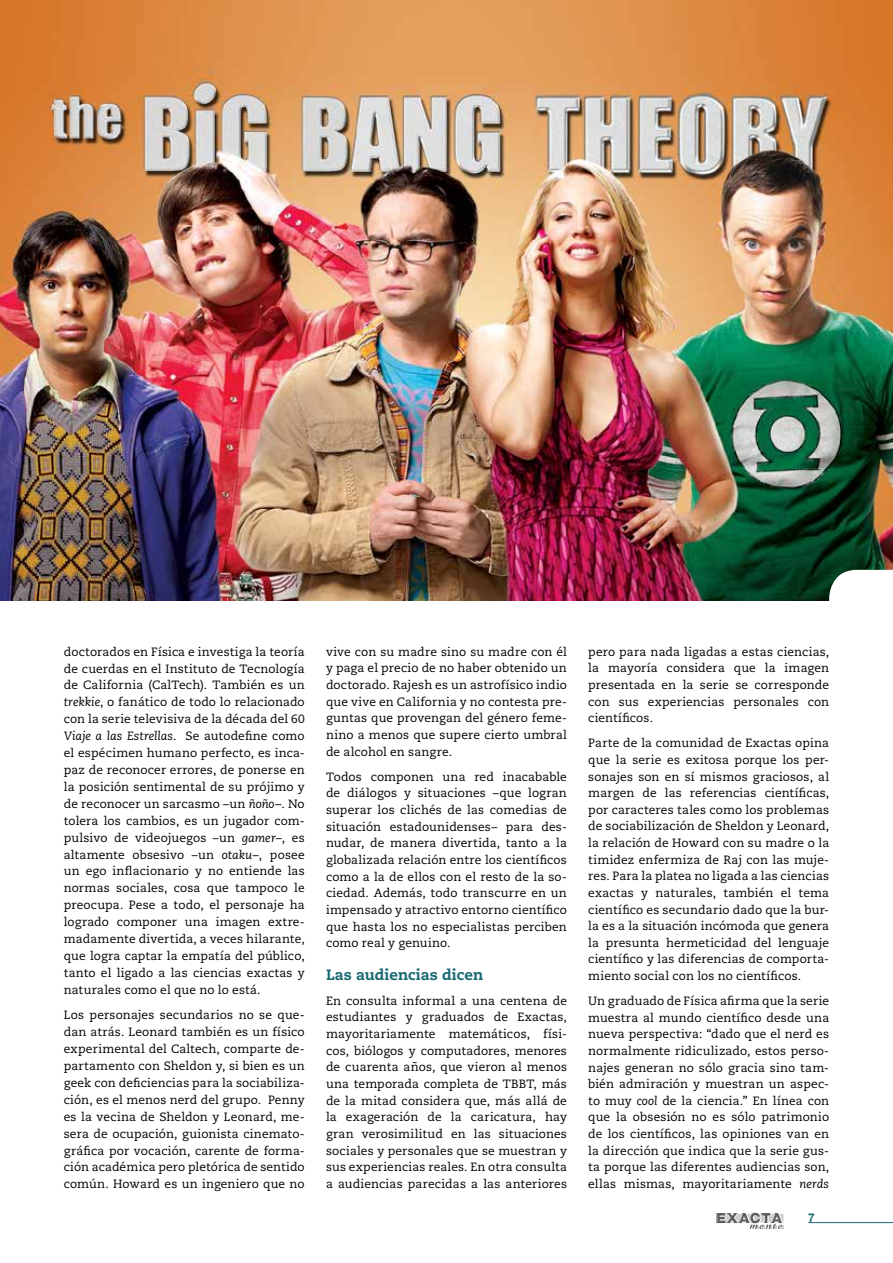
<style>
.page{position:relative;width:893px;height:1263px;background:#fff}
.page>*{position:absolute;margin:0;border:0;box-sizing:border-box;transform-origin:0 0}
.t1{font:800 15px "Caecilia LT Std";color:#1a6973}
.t2{font:12px/16.6px "Caecilia LT Std";letter-spacing:.01em;color:#000;text-align:justify}
.t3{font:700 12px "Arial";color:#1a6973}
.s1{font-style:italic}
</style>
<div class="page">
<hr style="left:808px;top:1222px;width:85px;height:1px;background:#1a6973">
<svg style="left:716px;top:1213px;width:67px;height:16px"></svg>
<img style="left:0;top:0;width:893px;height:601px">
<svg style="left:829px;top:570px;width:64px;height:31px"></svg>
<p class="t2" style="left:64px;top:643px;width:242px">doctorados en Física e investiga la teoría de cuerdas en el Instituto de Tecnología de California (CalTech). También es un <span class="s1">trekkie</span>, o fanático de todo lo relacionado con la serie televisiva de la década del 60<br><span class="s1">Viaje a las Estrellas</span>. Se autodefine como el espécimen humano perfecto, es inca&shy;paz de reconocer errores, de ponerse en la posición sentimental de su prójimo y de reconocer un sarcasmo –un <span class="s1">ñoño</span>–. No tolera los cambios, es un jugador com&shy;pulsivo de videojuegos –un <span class="s1">gamer</span>–, es altamente obsesivo –un <span class="s1">otaku</span>–, posee un ego inflacionario y no entiende las normas sociales, cosa que tampoco le preocupa. Pese a todo, el personaje ha logrado componer una imagen extre&shy;madamente divertida, a veces hilarante, que logra captar la empatía del público, tanto el ligado a las ciencias exactas y naturales como el que no lo está.</p>
<p class="t2" style="left:64px;top:1007px;width:242px">Los personajes secundarios no se que&shy;dan atrás. Leonard también es un físico experimental del Caltech, comparte de&shy;partamento con Sheldon y, si bien es un geek con deficiencias para la sociabiliza&shy;ción, es el menos nerd del grupo. Penny es la vecina de Sheldon y Leonard, me&shy;sera de ocupación, guionista cinemato&shy;gráfica por vocación, carente de forma&shy;ción académica pero pletórica de sentido común. Howard es un ingeniero que no</p>
<p class="t2" style="left:326px;top:643px;width:242px">vive con su madre sino su madre con él y paga el precio de no haber obtenido un doctorado. Rajesh es un astrofísico indio que vive en California y no contesta pre&shy;guntas que provengan del género feme&shy;nino a menos que supere cierto umbral de alcohol en sangre.</p>
<p class="t2" style="left:326px;top:768px;width:242px">Todos componen una red inacabable de diálogos y situaciones –que logran superar los clichés de las comedias de situación estadounidenses– para des&shy;nudar, de manera divertida, tanto a la globalizada relación entre los científicos como a la de ellos con el resto de la so&shy;ciedad. Además, todo transcurre en un impensado y atractivo entorno científico que hasta los no especialistas perciben como real y genuino.</p>
<p class="t1" style="left:326px;top:965px;width:159px">Las audiencias dicen</p>
<p class="t2" style="left:326px;top:992px;width:242px">En consulta informal a una centena de estudiantes y graduados de Exactas, mayoritariamente matemáticos, físi&shy;cos, biólogos y computadores, menores de cuarenta años, que vieron al menos una temporada completa de TBBT, más de la mitad considera que, más allá de la exageración de la caricatura, hay gran verosimilitud en las situaciones sociales y personales que se muestran y sus experiencias reales. En otra consulta a audiencias parecidas a las anteriores</p>
<p class="t2" style="left:588px;top:643px;width:242px">pero para nada ligadas a estas ciencias, la mayoría considera que la imagen presentada en la serie se corresponde con sus experiencias personales con científicos.</p>
<p class="t2" style="left:588px;top:735px;width:242px">Parte de la comunidad de Exactas opina que la serie es exitosa porque los per&shy;sonajes son en sí mismos graciosos, al margen de las referencias científicas, por caracteres tales como los problemas de sociabilización de Sheldon y Leonard, la relación de Howard con su madre o la timidez enfermiza de Raj con las muje&shy;res. Para la platea no ligada a las ciencias exactas y naturales, también el tema científico es secundario dado que la bur&shy;la es a la situación incómoda que genera la presunta hermeticidad del lenguaje científico y las diferencias de comporta&shy;miento social con los no científicos.</p>
<p class="t2" style="left:588px;top:993px;width:242px">Un graduado de Física afirma que la serie muestra al mundo científico desde una nueva perspectiva: “dado que el nerd es normalmente ridiculizado, estos perso&shy;najes generan no sólo gracia sino tam&shy;bién admiración y muestran un aspec&shy;to muy <span class="s1">cool</span> de la ciencia.” En línea con que la obsesión no es sólo patrimonio de los científicos, las opiniones van en la dirección que indica que la serie gus&shy;ta porque las diferentes audiencias son, ellas mismas, mayoritariamente <span class="s1">nerds</span></p>
<p class="t3" style="left:808px;top:1210px;width:8px">7</p>
</div>
